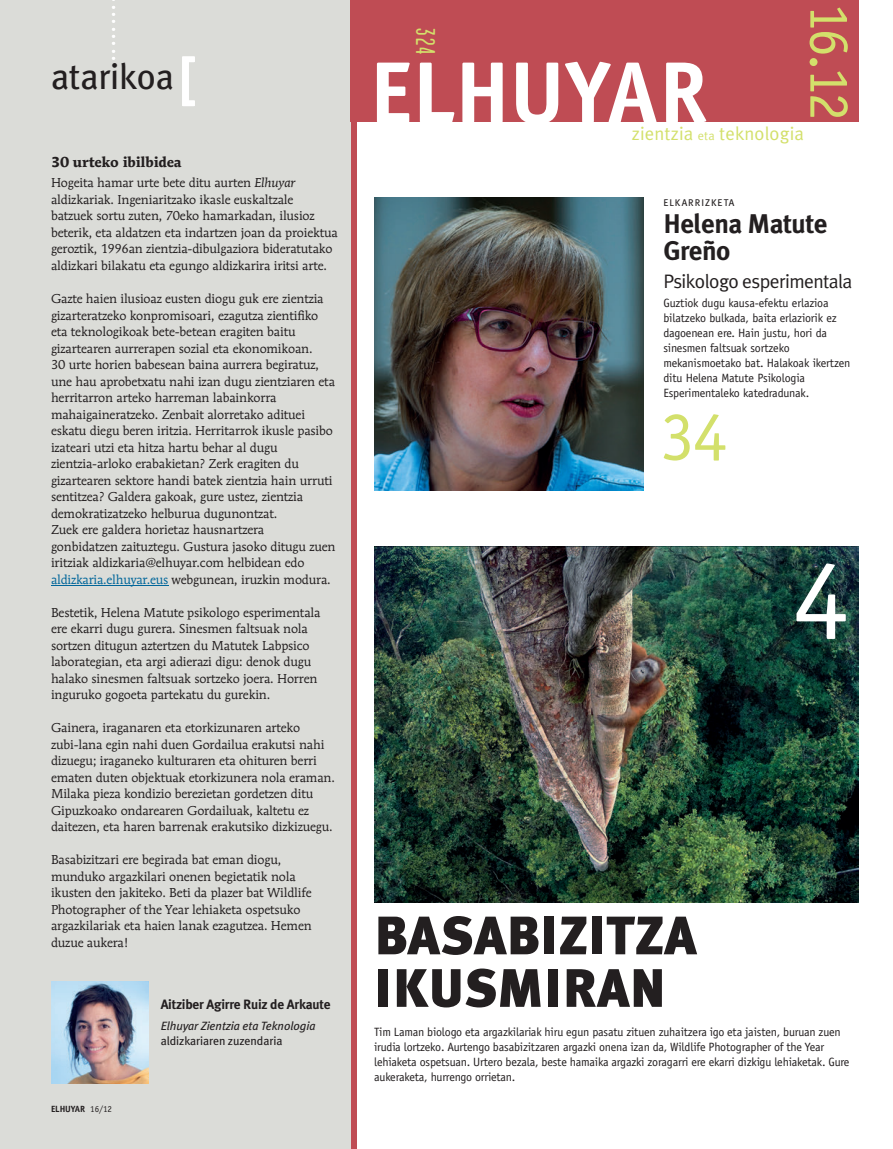
<style>
.page{position:relative;width:893px;height:1149px;background:#fff}
.page>*{position:absolute;margin:0;border:0;box-sizing:border-box;transform-origin:0 0}
.t1{font:112.5px "Officina Sans Std";color:#fff}
.t2{font:69px "Officina Sans Std";color:#d3e06b}
.t3{font:57px "Officina Sans Std";color:#d3e06b}
.t4{font:54px/52.5px "Meta Plus Black Table";color:#231f20}
.t5{font:36px "Meta Plus";letter-spacing:-.005em;color:#231f20}
.t6{font:700 27px/27px "Meta Plus";letter-spacing:-.02em;color:#231f20}
.t7{font:27px "Garage Gothic";color:#d3e06b}
.t8{font:24px "Caecilia LT Std";color:#fff}
.t9{font:19.5px "Meta Plus Normal";letter-spacing:-.03em;color:#231f20}
.t10{font:18.75px "Meta Plus Normal";letter-spacing:.01em;color:#d3e06b}
.t11{font:700 14.25px "Mendoza Roman Std";letter-spacing:-.015em;color:#231f20}
.t12{font:700 13.5px "Meta Plus";letter-spacing:-.015em;color:#231f20}
.t13{font:12.75px/16.5px "Mendoza Roman Std";letter-spacing:-.015em;color:#231f20}
.t14{font:12px/15px "Officina Sans Std";letter-spacing:-.015em;color:#231f20}
.t15{font:italic 12px "Meta Plus";letter-spacing:-.005em;color:#231f20}
.t16{font:12px "Meta Plus";letter-spacing:-.005em;color:#231f20}
.t17{font:9.75px "Meta Plus";letter-spacing:.1em;color:#231f20}
.t18{font:700 9px "Officina Sans Std";letter-spacing:-.01em;color:#231f20}
.s1{font-family:"Officina Sans Std";font-weight:700;font-size:54px;color:#fff}
.s2{font-style:italic}
.s3{color:#01669a}
.s4{font-weight:400}
.s5{font-size:12.45px}
</style>
<div class="page">
<div style="left:0;top:0;width:351px;height:1148px;background:#dbdcd8"></div>
<hr style="left:51px;top:584px;width:117px;height:1px;background:#01669a">
<div style="left:351px;top:0;width:508px;height:122px;background:#bf4c54"></div>
<svg style="left:377px;top:62px;width:329px;height:60px"></svg>
<img style="left:51px;top:981px;width:98px;height:102px">
<div style="left:351px;top:0;width:6px;height:1148px;background:#bf4c54"></div>
<img style="left:374px;top:546px;width:484px;height:355px">
<img style="left:374px;top:198px;width:270px;height:292px">
<h3 class="t8" style="left:135px;top:4px;width:59px;rotate:90deg">........</h3>
<h3 class="t5" style="left:51px;top:55px;width:149px">atarikoa<span class="s1">[</span></h3>
<p class="t11" style="left:51px;top:153px;width:132px">30 urteko ibilbidea</p>
<p class="t13" style="left:51px;top:174px;width:288px">Hogeita hamar urte bete ditu aurten <span class="s2">Elhuyar </span>aldizkariak. Ingeniaritzako ikasle euskaltzale batzuek sortu zuten, 70eko hamarkadan, ilusioz beterik, eta aldatzen eta indartzen joan da proiektua geroztik, 1996an zientzia-dibulgaziora bideratutako aldizkari bilakatu eta egungo aldizkarira iritsi arte.</p>
<p class="t13" style="left:51px;top:290px;width:286px">Gazte haien ilusioaz eusten diogu guk ere zientzia gizarteratzeko konpromisoari, ezagutza zientifiko eta teknologikoak bete-betean eragiten baitu gizartearen aurrerapen sozial eta ekonomikoan.<br>30 urte horien babesean baina aurrera begiratuz, une hau aprobetxatu nahi izan dugu zientziaren eta herritarron arteko harreman labainkorra mahaigaineratzeko. Zenbait alorretako adituei eskatu diegu beren iritzia. Herritarrok ikusle pasibo izateari utzi eta hitza hartu behar al dugu zientzia-arloko erabakietan? Zerk eragiten du gizartearen sektore handi batek zientzia hain urruti sentitzea? Galdera gakoak, gure ustez, zientzia demokratizatzeko helburua dugunontzat.<br>Zuek ere galdera horietaz hausnartzera<br>gonbidatzen zaituztegu. Gustura jasoko ditugu zuen iritziak aldizkaria@elhuyar.com helbidean edo <span class="s3">aldizkaria.elhuyar.eus</span> webgunean, iruzkin modura.</p>
<p class="t13" style="left:51px;top:603px;width:271px">Bestetik, Helena Matute psikologo esperimentala ere ekarri dugu gurera. Sinesmen faltsuak nola sortzen ditugun aztertzen du Matutek Labpsico laborategian, eta argi adierazi digu: denok dugu halako sinesmen faltsuak sortzeko joera. Horren inguruko gogoeta partekatu du gurekin.</p>
<p class="t13" style="left:51px;top:719px;width:285px">Gainera, iraganaren eta etorkizunaren arteko zubi-lana egin nahi duen Gordailua erakutsi nahi dizuegu; iraganeko kulturaren eta ohituren berri ematen duten objektuak etorkizunera nola eraman.<br>Milaka pieza kondizio berezietan gordetzen ditu Gipuzkoako ondarearen Gordailuak, kaltetu ez daitezen, eta haren barrenak erakutsiko dizkizuegu.</p>
<p class="t13" style="left:51px;top:851px;width:262px">Basabizitzari ere begirada bat eman diogu, munduko argazkilari onenen begietatik nola ikusten den jakiteko. Beti da plazer bat Wildlife Photographer of the Year lehiaketa ospetsuko argazkilariak eta haien lanak ezagutzea. Hemen duzue aukera!</p>
<p class="t18" style="left:51px;top:1102px;width:62px">ELHUYAR <span class="s4">16/12</span></p>
<p class="t12" style="left:161px;top:996px;width:171px">Aitziber Agirre Ruiz de Arkaute</p>
<p class="t15" style="left:161px;top:1018px;width:156px">Elhuyar Zientzia eta Teknologia</p>
<p class="t16" style="left:161px;top:1033px;width:123px">aldizkariaren zuzendaria</p>
<h3 class="t7" style="left:439px;top:28px;width:28px;rotate:90deg">324</h3>
<h3 class="t3" style="left:863px;top:3px;width:119px;rotate:90deg">16.12</h3>
<h3 class="t10" style="left:632px;top:122px;width:174px">zientzia <span class="s5">eta</span> teknologia</h3>
<p class="t17" style="left:663px;top:196px;width:73px">ELKARRIZKETA</p>
<h3 class="t6" style="left:663px;top:209px;width:166px">Helena Matute<br>Greño</h3>
<h3 class="t9" style="left:663px;top:269px;width:190px">Psikologo esperimentala</h3>
<p class="t14" style="left:663px;top:295px;width:189px">Guztiok dugu kausa-efektu erlazioa bilatzeko bulkada, baita erlaziorik ez dagoenean ere. Hain justu, hori da sinesmen faltsuak sortzeko mekanismoetako bat. Halakoak ikertzen ditu Helena Matute Psikologia Esperimentaleko katedradunak.</p>
<h2 class="t2" style="left:660px;top:396px;width:69px">34</h2>
<h1 class="t1" style="left:793px;top:533px;width:58px">4</h1>
<h3 class="t4" style="left:374px;top:909px;width:324px">BASABIZITZA<br>IKUSMIRAN</h3>
<p class="t14" style="left:374px;top:1024px;width:477px">Tim Laman biologo eta argazkilariak hiru egun pasatu zituen zuhaitzera igo eta jaisten, buruan zuen irudia lortzeko. Aurtengo basabizitzaren argazki onena izan da, Wildlife Photographer of the Year lehiaketa ospetsuan. Urtero bezala, beste hamaika argazki zoragarri ere ekarri dizkigu lehiaketak. Gure aukeraketa, hurrengo orrietan.</p>
</div>
